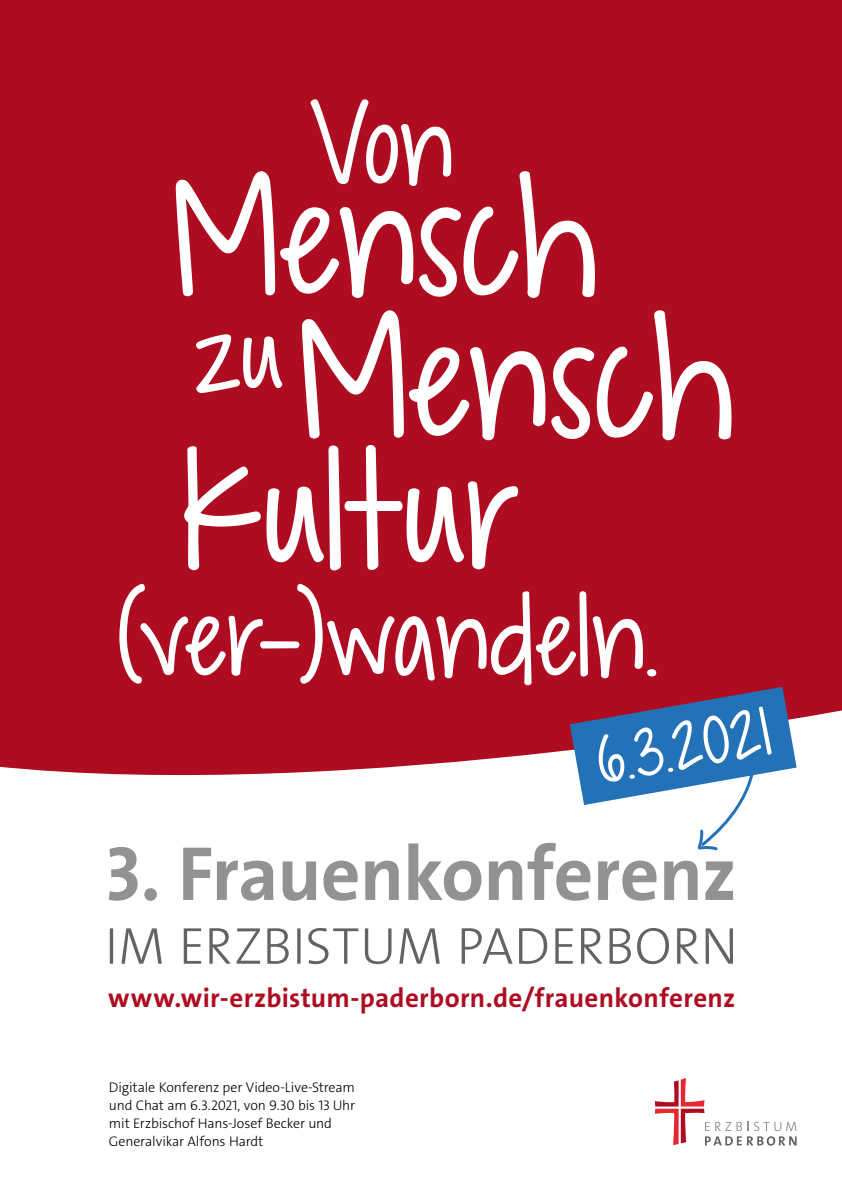
<style>
.page{position:relative;width:842px;height:1191px;background:#fff}
.page>*{position:absolute;margin:0;border:0;box-sizing:border-box;transform-origin:0 0}
.t1{font:48px "KG Dropsof Jupiter";color:#fff}
.t2{font:700 27px "The Sans C4 s";letter-spacing:.01em;color:#ae0c21}
.t3{font:300 14px/18px "The Sans C4 s";letter-spacing:-.01em;color:#000}
</style>
<div class="page">
<div style="left:0;top:0;width:842px;height:774px;background:#ae0c21"></div>
<svg style="left:655px;top:1078px;width:142px;height:67px"></svg>
<svg style="left:310px;top:99px;width:141px;height:72px"></svg>
<svg style="left:176px;top:171px;width:419px;height:127px;fill:#ae0c21"></svg>
<svg style="left:119px;top:583px;width:537px;height:102px;fill:#ae0c21"></svg>
<svg style="left:184px;top:445px;width:334px;height:125px;fill:#ae0c21"></svg>
<svg style="left:196px;top:334px;width:86px;height:59px"></svg>
<svg style="left:302px;top:310px;width:430px;height:130px;fill:#ae0c21"></svg>
<svg style="left:110px;top:928px;width:623px;height:36px"></svg>
<svg style="left:109px;top:687px;width:688px;height:214px"></svg>
<h1 class="t1" style="left:590px;top:724px;width:177px;rotate:-10deg">6.3.2021</h1>
<h2 class="t2" style="left:108px;top:980px;width:628px">www.wir-erzbistum-paderborn.de/frauenkonferenz</h2>
<p class="t3" style="left:109px;top:1078px;width:248px">Digitale Konferenz per Video-Live-Stream und Chat am 6.3.2021, von 9.30 bis 13 Uhr mit Erzbischof Hans-Josef Becker und Generalvikar Alfons Hardt</p>
</div>
